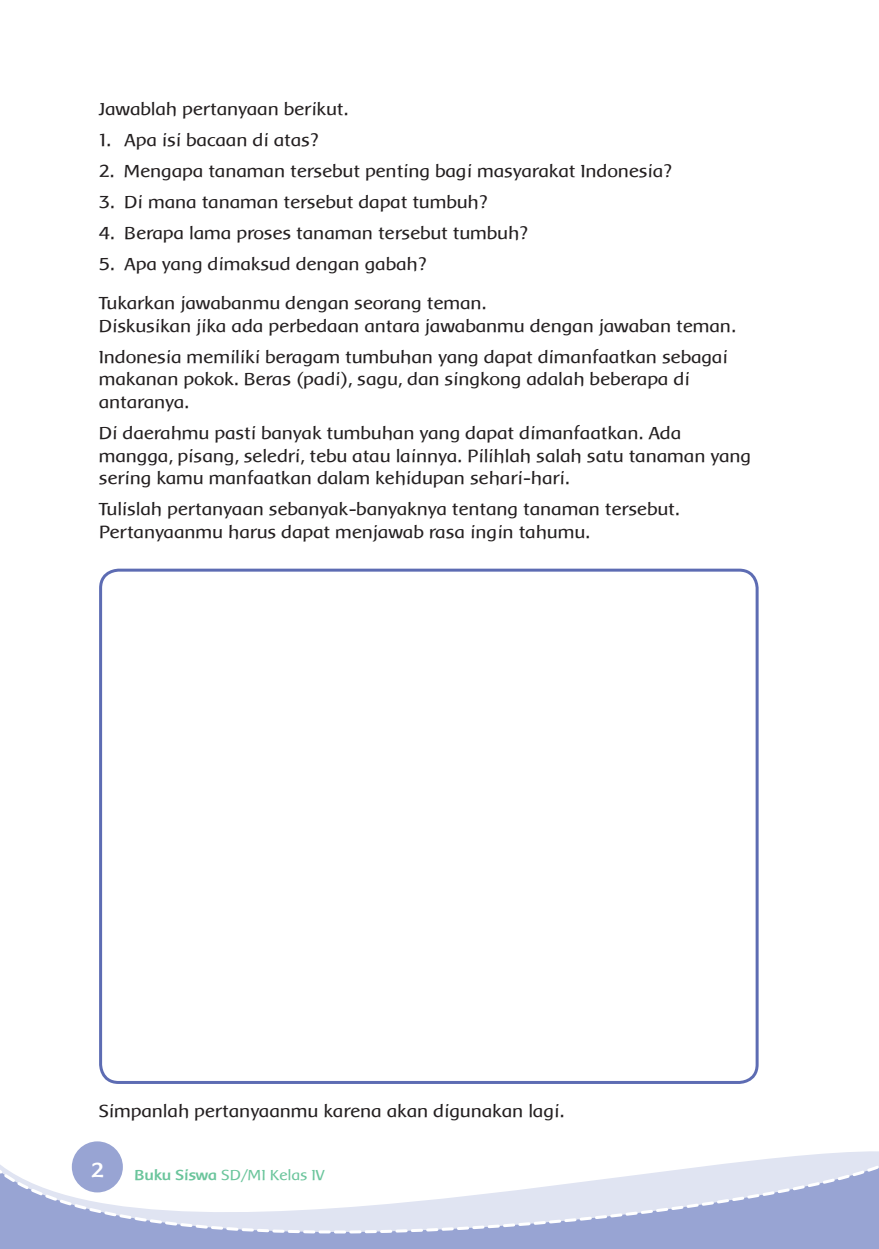
<style>
.page{position:relative;width:879px;height:1249px;background:#fff}
.page>*{position:absolute;margin:0;border:0;box-sizing:border-box;transform-origin:0 0}
.t1{font:700 21px "Baar Metanoia";color:#fff}
.t2{font:18px/22.5px "Baar Metanoia";color:#231f20}
.t3{font:15px "Baar Metanoia";color:#6bc59c}
.s1{font-weight:700}
</style>
<div class="page">
<svg style="left:0;top:1150px;width:878px;height:98px"></svg>
<div style="left:72px;top:1141px;width:51px;height:51px;background:#98a4d3;border-radius:50%"></div>
<div style="left:99px;top:568px;width:659px;height:515px;border:3px solid #5d6cb3;border-radius:18px"></div>
<p class="t2" style="left:99px;top:98px;width:251px">Jawablah pertanyaan berikut.</p>
<p class="t2" style="left:99px;top:129px;width:221px">1. Apa isi bacaan di atas?</p>
<p class="t2" style="left:99px;top:160px;width:574px">2. Mengapa tanaman tersebut penting bagi masyarakat Indonesia?</p>
<p class="t2" style="left:99px;top:191px;width:390px">3. Di mana tanaman tersebut dapat tumbuh?</p>
<p class="t2" style="left:99px;top:222px;width:430px">4. Berapa lama proses tanaman tersebut tumbuh?</p>
<p class="t2" style="left:99px;top:244px;width:389px;line-height:39.5px">5. Apa yang dimaksud dengan gabah?<br>Tukarkan jawabanmu dengan seorang teman.</p>
<p class="t2" style="left:99px;top:310px;width:638px;line-height:31px">Diskusikan jika ada perbedaan antara jawabanmu dengan jawaban teman.<br>Indonesia memiliki beragam tumbuhan yang dapat dimanfaatkan sebagai</p>
<p class="t2" style="left:99px;top:368px;width:592px">makanan pokok. Beras (padi), sagu, dan singkong adalah beberapa di antaranya.</p>
<p class="t2" style="left:99px;top:422px;width:653px">Di daerahmu pasti banyak tumbuhan yang dapat dimanfaatkan. Ada mangga, pisang, seledri, tebu atau lainnya. Pilihlah salah satu tanaman yang sering kamu manfaatkan dalam kehidupan sehari-hari.</p>
<p class="t2" style="left:99px;top:498px;width:582px">Tulislah pertanyaan sebanyak-banyaknya tentang tanaman tersebut.<br>Pertanyaanmu harus dapat menjawab rasa ingin tahumu.</p>
<p class="t2" style="left:99px;top:1100px;width:467px">Simpanlah pertanyaanmu karena akan digunakan lagi.</p>
<p class="t1" style="left:91px;top:1158px;width:14px">2</p>
<p class="t3" style="left:135px;top:1166px;width:191px"><span class="s1">Buku Siswa</span> SD/MI Kelas IV</p>
</div>
